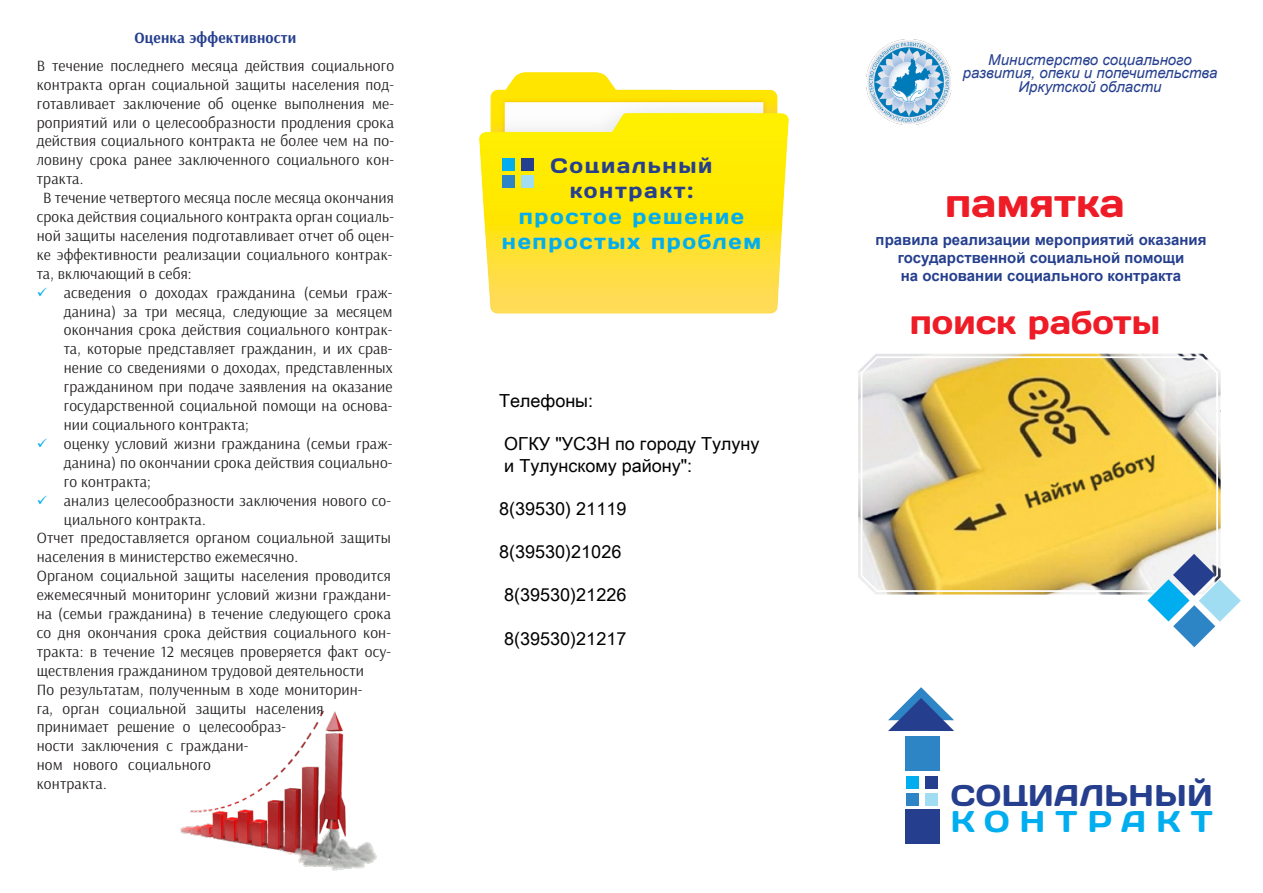
<style>
.page{position:relative;width:1263px;height:893px;background:#fff}
.page>*{position:absolute;margin:0;border:0;box-sizing:border-box;transform-origin:0 0}
.t1{font:39px "Days";color:#ee1c26}
.t2{font:33px "Days";color:#ee1c26}
.t3{font:30px "Days";letter-spacing:.015em;color:#253f8e}
.t4{font:30px "Days";letter-spacing:.345em;color:#00aeef}
.t5{font:21px "Days";letter-spacing:.08em;color:#00aeef}
.t6{font:21px/25.2px "Days";letter-spacing:.08em;color:#253f8e;text-align:center}
.маркер__копия{font:15.75px/18.9px "Arsenal";letter-spacing:.01em;color:#231f20;text-align:justify}
.маркер__копия-2{font:700 15.75px "Arsenal";letter-spacing:.01em;color:#253f8e}
.t7{font:700 15px/18px "Arial";color:#253f8e;text-align:center}
.t8{font:italic 15px/13.5px "Arial";color:#253f8e;text-align:center}
</style>
<div class="page">
<img style="left:479px;top:73px;width:310px;height:240px">
<img style="left:858px;top:353px;width:363px;height:242px">
<div style="left:861px;top:356px;width:357px;height:236px;border:2px solid #fff;border-radius:15px"></div>
<svg style="left:888px;top:687px;width:66px;height:44px"></svg>
<div style="left:905px;top:736px;width:34px;height:34px;background:#2e85c6"></div>
<div style="left:906px;top:776px;width:13px;height:12px;background:#00aeef"></div>
<div style="left:925px;top:776px;width:13px;height:12px;background:#253f8e"></div>
<div style="left:906px;top:793px;width:13px;height:12px;background:#2e85c6"></div>
<div style="left:925px;top:793px;width:13px;height:12px;background:#a0dcf2"></div>
<div style="left:906px;top:810px;width:34px;height:34px;background:#253f8e"></div>
<img style="left:866px;top:40px;width:85px;height:85px">
<img style="left:181px;top:710px;width:195px;height:160px">
<div style="left:502px;top:158px;width:13px;height:13px;background:#00aeef"></div>
<div style="left:521px;top:158px;width:12px;height:13px;background:#253f8e"></div>
<div style="left:502px;top:175px;width:13px;height:13px;background:#2e85c6"></div>
<div style="left:521px;top:175px;width:12px;height:13px;background:#a0dcf2"></div>
<svg style="left:1147px;top:554px;width:94px;height:93px"></svg>
<p class="маркер__копия-2" style="left:134px;top:28px;width:163px">Оценка эффективности</p>
<p class="маркер__копия" style="left:37px;top:56px;width:359px">В течение последнего месяца действия социального контракта орган социальной защиты населения под&shy;готавливает заключение об оценке выполнения ме&shy;роприятий или о целесообразности продления срока действия социального контракта не более чем на по&shy;ловину срока ранее заключенного социального кон&shy;тракта.</p>
<p class="маркер__копия" style="left:37px;top:189px;width:359px;text-indent:6px">В течение четвертого месяца после месяца окончания срока действия социального контракта орган социаль&shy;ной защиты населения подготавливает отчет об оцен&shy;ке эффективности реализации социального контрак&shy;та, включающий в себя:</p>
<p class="маркер__копия" style="left:64px;top:283px;width:330px">асведения о доходах гражданина (семьи граж&shy;данина) за три месяца, следующие за месяцем окончания срока действия социального контрак&shy;та, которые представляет гражданин, и их срав&shy;нение со сведениями о доходах, представленных гражданином при подаче заявления на оказание государственной социальной помощи на основа&shy;нии социального контракта;</p>
<p class="маркер__копия" style="left:64px;top:434px;width:330px">оценку условий жизни гражданина (семьи граж&shy;данина) по окончании срока действия социально&shy;го контракта;</p>
<p class="маркер__копия" style="left:64px;top:491px;width:329px">анализ целесообразности заключения нового со&shy;циального контракта.</p>
<p class="маркер__копия" style="left:37px;top:529px;width:356px">Отчет предоставляется органом социальной защиты населения в министерство ежемесячно.</p>
<p class="маркер__копия" style="left:37px;top:567px;width:356px">Органом социальной защиты населения проводится ежемесячный мониторинг условий жизни граждани&shy;на (семьи гражданина) в течение следующего срока со дня окончания срока действия социального кон&shy;тракта: в течение 12 месяцев проверяется факт осу&shy;ществления гражданином трудовой деятельности</p>
<p class="маркер__копия" style="left:37px;top:680px;width:327px;text-align:left">По результатам, полученным в ходе мониторин&shy;га, орган социальной защиты населения принимает решение о целесообраз-<br>ности заключения с граждани-<br>ном нового социального<br>контракта.</p>
<p class="t6" style="left:551px;top:152px;width:163px">Социальный контракт:</p>
<p class="t5" style="left:519px;top:203px;width:227px">простое решение</p>
<p class="t5" style="left:502px;top:228px;width:261px">непростых проблем</p>
<p class="t8" style="left:963px;top:53px;width:256px">Министерство социального развития, опеки и попечительства<br>Иркутской области</p>
<p class="t1" style="left:945px;top:179px;width:181px">памятка</p>
<p class="t7" style="left:876px;top:231px;width:332px">правила реализации мероприятий оказания государственной социальной помощи<br>на основании социального контракта</p>
<p class="t2" style="left:910px;top:301px;width:252px">поиск работы</p>
<p class="t3" style="left:951px;top:776px;width:263px">СОЦИАЛЬНЫЙ</p>
<p class="t4" style="left:951px;top:802px;width:263px">КОНТРАКТ</p>
</div>
